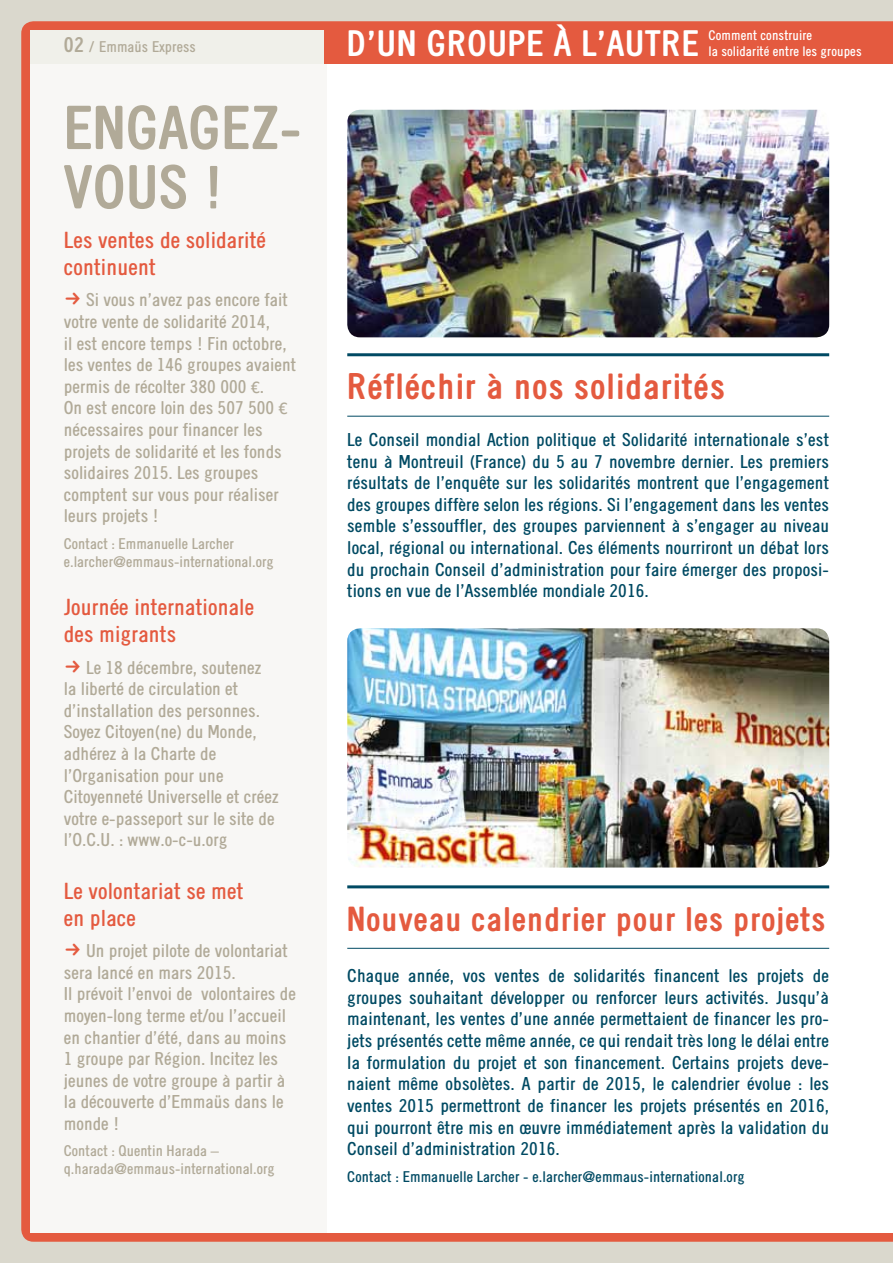
<style>
.page{position:relative;width:893px;height:1263px;background:#fff}
.page>*{position:absolute;margin:0;border:0;box-sizing:border-box;transform-origin:0 0}
.t1{font:700 60px/59.4px "Emmaus";color:#b1aa98}
.t2{font:700 36px "Emmaus";letter-spacing:.02em;color:#e45a3f}
.t3{font:700 35.7px "Emmaus";letter-spacing:.02em;color:#fff}
.t4{font:700 33.75px "Emmaus";letter-spacing:.02em;color:#e45a3f}
.t5{font:22.5px/27px "Emmaus";color:#e45a3f}
.t6{font:18px/21.6px "Emmaus";color:#004a63;text-align:justify}
.t7{font:18px/21.6px "Emmaus";letter-spacing:-.005em;color:#b1aa98}
.t8{font:15px/18px "Emmaus";letter-spacing:-.005em;color:#b1aa98}
.t9{font:15px "Emmaus";color:#004a63}
.t10{font:13.5px/15.6px "Emmaus";color:#fff}
.s1{font-weight:700;font-size:21px}
.s2{font-family:"Calibri"}
</style>
<div class="page">
<img style="left:0;top:0;width:893px;height:1263px">
<svg style="left:66px;top:293px;width:14px;height:12px"></svg>
<svg style="left:66px;top:660px;width:14px;height:12px"></svg>
<svg style="left:66px;top:943px;width:14px;height:12px"></svg>
<p class="t8" style="left:64px;top:38px;width:134px"><span class="s1">02</span> / Emmaüs Express</p>
<h1 class="t1" style="left:64px;top:97px;width:240px">Engagez&shy;vous !</h1>
<p class="t5" style="left:64px;top:226px;width:204px">Les ventes de solidarité continuent</p>
<p class="t7" style="left:64px;top:289px;width:234px;text-indent:22px">Si vous n’avez pas encore fait votre vente de solidarité 2014,<br>il est encore temps ! Fin octobre, les ventes de 146 groupes avaient permis de récolter 380 000 <span class="s2">€</span>.<br>On est encore loin des 507 500 <span class="s2">€ </span>nécessaires pour financer les projets de solidarité et les fonds solidaires 2015. Les groupes comptent sur vous pour réaliser leurs projets !</p>
<p class="t8" style="left:64px;top:534px;width:212px">Contact : Emmanuelle Larcher e.larcher@emmaus-international.org</p>
<p class="t5" style="left:64px;top:593px;width:192px">Journée internationale des migrants</p>
<p class="t7" style="left:64px;top:656px;width:216px;text-indent:22px">Le 18 décembre, soutenez<br>la liberté de circulation et d’installation des personnes.<br>Soyez Citoyen(ne) du Monde, adhérez à la Charte de l’Organisation pour une<br>Citoyenneté Universelle et créez votre e-passeport sur le site de l’O.C.U. : www.o-c-u.org</p>
<p class="t5" style="left:64px;top:877px;width:181px">Le volontariat se met en place</p>
<p class="t7" style="left:64px;top:940px;width:234px;text-indent:22px">Un projet pilote de volontariat sera lancé en mars 2015.<br>Il prévoit l’envoi de volontaires de moyen-long terme et/ou l’accueil en chantier d’été, dans au moins<br>1 groupe par Région. Incitez les jeunes de votre groupe à partir à la découverte d’Emmaüs dans le monde !</p>
<p class="t8" style="left:64px;top:1142px;width:213px">Contact : Quentin Harada – q.harada@emmaus-international.org</p>
<h3 class="t3" style="left:347px;top:23px;width:354px">d’un groupe à l’autre</h3>
<p class="t10" style="left:708px;top:28px;width:155px">Comment construire<br>la solidarité entre les groupes</p>
<h2 class="t2" style="left:347px;top:365px;width:380px">Réfléchir à nos solidarités</h2>
<p class="t6" style="left:347px;top:428px;width:483px">Le Conseil mondial Action politique et Solidarité internationale s’est tenu à Montreuil (France) du 5 au 7 novembre dernier. Les premiers résultats de l’enquête sur les solidarités montrent que l’engagement des groupes diffère selon les régions. Si l’engagement dans les ventes semble s’essouffler, des groupes parviennent à s’engager au niveau local, régional ou international. Ces éléments nourriront un débat lors du prochain Conseil d’administration pour faire émerger des proposi&shy;tions en vue de l’Assemblée mondiale 2016.</p>
<h3 class="t4" style="left:347px;top:899px;width:480px">Nouveau calendrier pour les projets</h3>
<p class="t6" style="left:347px;top:965px;width:483px">Chaque année, vos ventes de solidarités financent les projets de groupes souhaitant développer ou renforcer leurs activités. Jusqu’à maintenant, les ventes d’une année permettaient de financer les pro&shy;jets présentés cette même année, ce qui rendait très long le délai entre la formulation du projet et son financement. Certains projets deve&shy;naient même obsolètes. A partir de 2015, le calendrier évolue : les ventes 2015 permettront de financer les projets présentés en 2016, qui pourront être mis en œuvre immédiatement après la validation du Conseil d’administration 2016.</p>
<p class="t9" style="left:347px;top:1167px;width:399px">Contact : Emmanuelle Larcher - e.larcher@emmaus-international.org</p>
</div>
